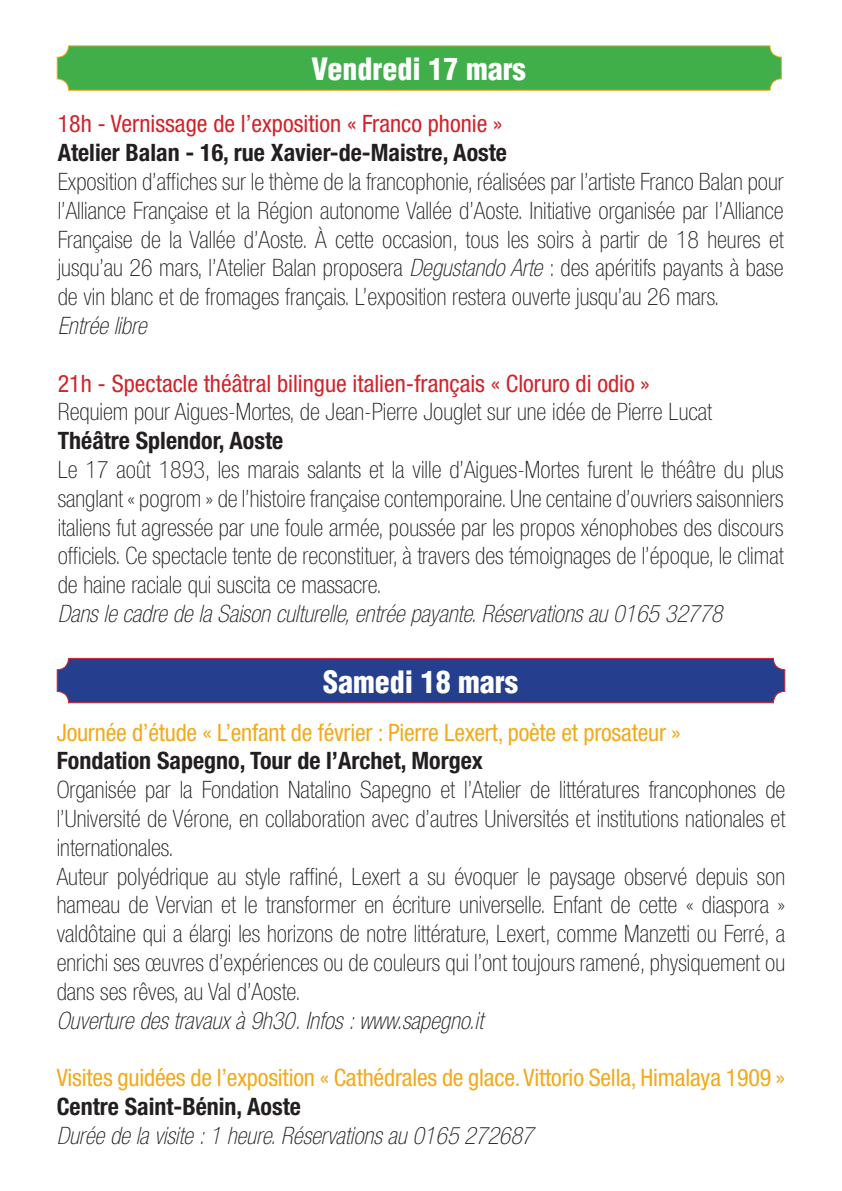
<style>
.page{position:relative;width:842px;height:1191px;background:#fff}
.page>*{position:absolute;margin:0;border:0;box-sizing:border-box;transform-origin:0 0}
.t1{font:900 condensed 30px "Helvetica";color:#fff}
.t2{font:100 condensed 24px/28.8px "Helvetica Neue";color:#231f20;text-align:justify}
.t3{font:italic 100 condensed 24px "Helvetica Neue";color:#231f20}
.t4{font:condensed 24px "Helvetica Neue";letter-spacing:-.01em;color:#f2aa1c}
.t5{font:700 condensed 24px "Helvetica Neue";color:#231f20}
.t6{font:condensed 24px "Helvetica Neue";color:#d1232a}
.s1{font-style:italic}
</style>
<div class="page">
<div style="left:57px;top:658px;width:728px;height:44px;background:#253f8e;border-radius:11px"></div>
<div style="left:57px;top:658px;width:728px;height:45px;border:1px solid #d1232a;border-radius:11px"></div>
<div style="left:57px;top:46px;width:724px;height:44px;background:#40ae49;border-radius:11px"></div>
<div style="left:57px;top:45px;width:725px;height:46px;border:1px solid #f2aa1c;border-radius:11px"></div>
<p class="t1" style="left:311px;top:50px;width:216px">Vendredi 17 mars</p>
<p class="t6" style="left:58px;top:110px;width:446px">18h - Vernissage de l’exposition « Franco phonie »</p>
<p class="t5" style="left:58px;top:138px;width:451px">Atelier Balan - 16, rue Xavier-de-Maistre, Aoste</p>
<p class="t2" style="left:58px;top:167px;width:727px">Exposition d’affiches sur le thème de la francophonie, réalisées par l’artiste Franco Balan pour l’Alliance Française et la Région autonome Vallée d’Aoste. Initiative organisée par l’Alliance Française de la Vallée d’Aoste. À cette occasion, tous les soirs à partir de 18 heures et jusqu’au 26 mars, l’Atelier Balan proposera <span class="s1">Degustando Arte</span> : des apéritifs payants à base de vin blanc et de fromages français. L’exposition restera ouverte jusqu’au 26 mars.</p>
<p class="t3" style="left:58px;top:312px;width:90px">Entrée libre</p>
<p class="t6" style="left:58px;top:369px;width:594px">21h - Spectacle théâtral bilingue italien-français « Cloruro di odio »</p>
<p class="t2" style="left:58px;top:397px;width:656px">Requiem pour Aigues-Mortes, de Jean-Pierre Jouglet sur une idée de Pierre Lucat</p>
<p class="t5" style="left:58px;top:426px;width:227px">Théâtre Splendor, Aoste</p>
<p class="t2" style="left:58px;top:455px;width:727px">Le 17 août 1893, les marais salants et la ville d’Aigues-Mortes furent le théâtre du plus sanglant « pogrom » de l’histoire française contemporaine. Une centaine d’ouvriers saisonniers italiens fut agressée par une foule armée, poussée par les propos xénophobes des discours officiels. Ce spectacle tente de reconstituer, à travers des témoignages de l’époque, le climat de haine raciale qui suscita ce massacre.</p>
<p class="t3" style="left:58px;top:600px;width:666px">Dans le cadre de la Saison culturelle, entrée payante. Réservations au 0165 32778</p>
<p class="t1" style="left:323px;top:662px;width:196px">Samedi 18 mars</p>
<p class="t4" style="left:57px;top:718px;width:626px">Journée d’étude « L’enfant de février : Pierre Lexert, poète et prosateur »</p>
<p class="t5" style="left:57px;top:746px;width:428px">Fondation Sapegno, Tour de l’Archet, Morgex</p>
<p class="t2" style="left:57px;top:775px;width:730px;text-align:left">Organisée par la Fondation Natalino Sapegno et l’Atelier de littératures francophones de l’Université de Vérone, en collaboration avec d’autres Universités et institutions nationales et internationales.<br>Auteur polyédrique au style raffiné, Lexert a su évoquer le paysage observé depuis son hameau de Vervian et le transformer en écriture universelle. Enfant de cette « diaspora » valdôtaine qui a élargi les horizons de notre littérature, Lexert, comme Manzetti ou Ferré, a enrichi ses œuvres d’expériences ou de couleurs qui l’ont toujours ramené, physiquement ou dans ses rêves, au Val d’Aoste.</p>
<p class="t3" style="left:57px;top:1006px;width:428px">Ouverture des travaux à 9h30. Infos : www.sapegno.it</p>
<p class="t4" style="left:57px;top:1064px;width:730px">Visites guidées de l’exposition « Cathédrales de glace. Vittorio Sella, Himalaya 1909 »</p>
<p class="t5" style="left:57px;top:1092px;width:246px">Centre Saint-Bénin, Aoste</p>
<p class="t3" style="left:57px;top:1122px;width:478px">Durée de la visite : 1 heure. Réservations au 0165 272687</p>
</div>
